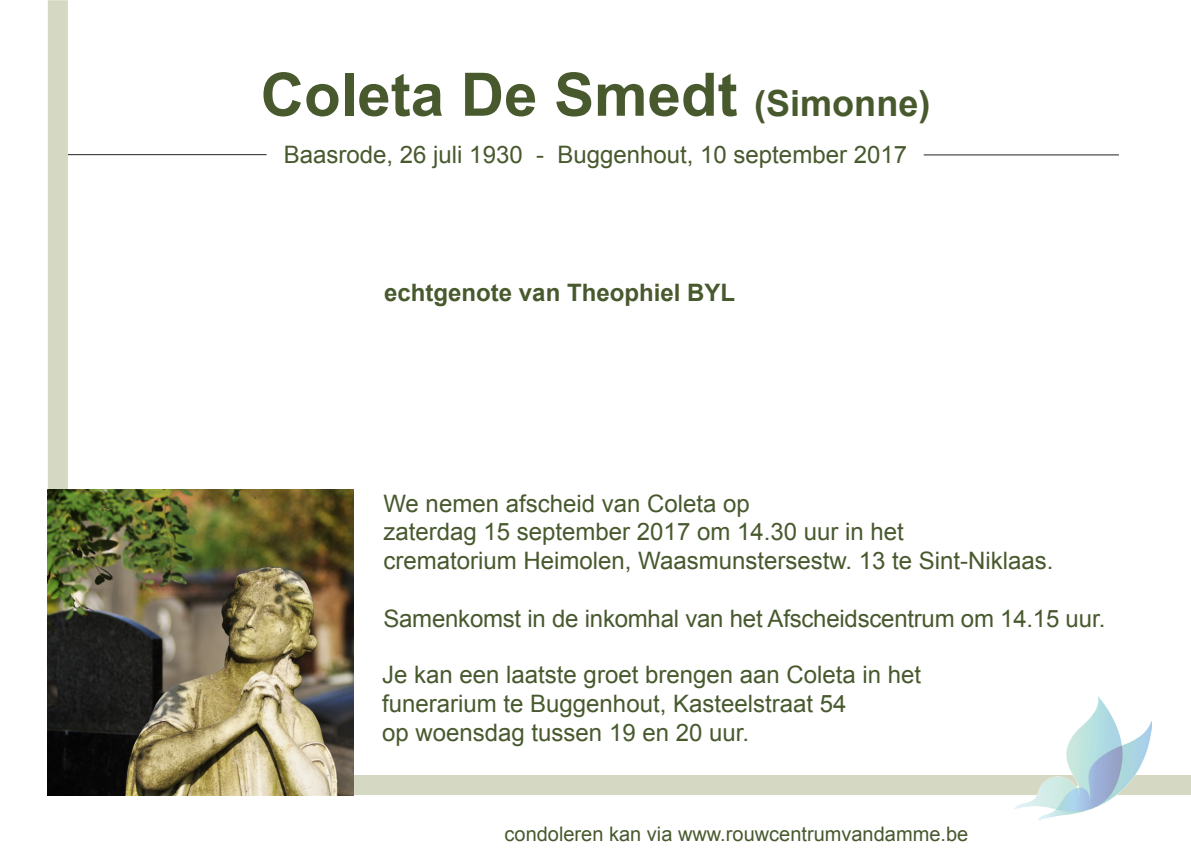
<style>
.page{position:relative;width:1191px;height:851px;background:#fff}
.page>*{position:absolute;margin:0;border:0;box-sizing:border-box;transform-origin:0 0}
.t1{font:700 60px "Arial";color:#48592e}
.t2{font:24px/28.8px "Arial";color:#48592e}
.t3{font:700 24px "Arial";color:#48592e}
.t4{font:20px "Arial";color:#48592e}
.s1{font-size:36px}
</style>
<div class="page">
<hr style="left:68px;top:154px;width:198px;height:1px;background:#231f20">
<hr style="left:923px;top:154px;width:196px;height:1px;background:#231f20">
<div style="left:337px;top:774px;width:854px;height:20px;background:#d5d8c2"></div>
<div style="left:48px;top:0;width:20px;height:514px;background:#d5d8c2"></div>
<img style="left:1013px;top:696px;width:138px;height:124px">
<img style="left:48px;top:489px;width:306px;height:305px">
<h1 class="t1" style="left:261px;top:55px;width:671px">Coleta De Smedt <span class="s1">(Simonne)</span></h1>
<p class="t2" style="left:284px;top:141px;width:625px">Baasrode, 26 juli 1930 - Buggenhout, 10 september 2017</p>
<p class="t3" style="left:384px;top:277px;width:352px">echtgenote van Theophiel BYL</p>
<p class="t2" style="left:383px;top:489px;width:672px">We nemen afscheid van Coleta op<br>zaterdag 15 september 2017 om 14.30 uur in het<br>crematorium Heimolen, Waasmunstersestw. 13 te Sint-Niklaas.</p>
<p class="t2" style="left:383px;top:604px;width:723px">Samenkomst in de inkomhal van het Afscheidscentrum om 14.15 uur.</p>
<p class="t2" style="left:382px;top:660px;width:540px">Je kan een laatste groet brengen aan Coleta in het funerarium te Buggenhout, Kasteelstraat 54<br>op woensdag tussen 19 en 20 uur.</p>
<p class="t4" style="left:504px;top:820px;width:465px">condoleren kan via www.rouwcentrumvandamme.be</p>
</div>
